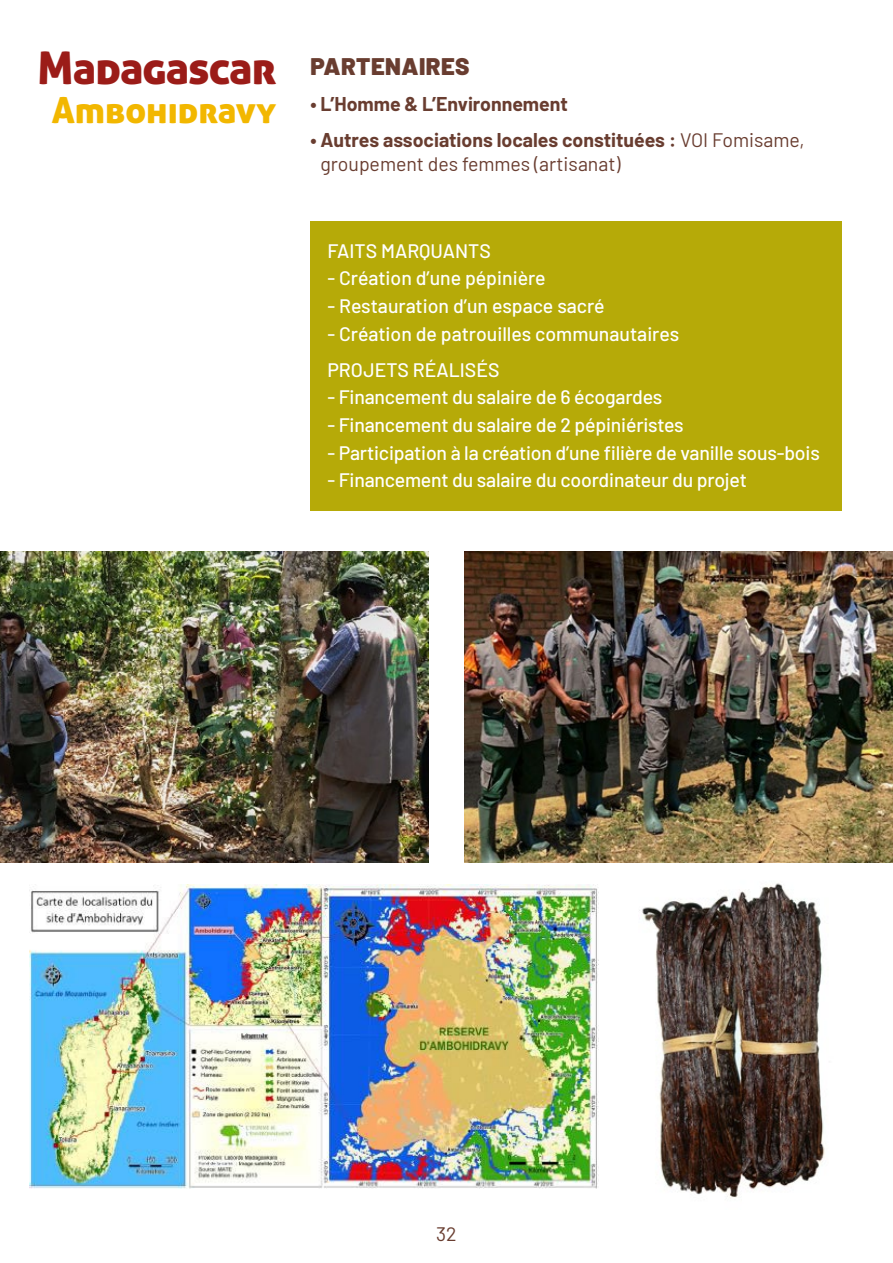
<style>
.page{position:relative;width:893px;height:1263px;background:#fff}
.page>*{position:absolute;margin:0;border:0;box-sizing:border-box;transform-origin:0 0}
.t1{font:45px "Aller Display";letter-spacing:-.02em;color:#9b1c18}
.t2{font:36px "Aller Display";color:#f2b700}
.t3{font:900 24px "Barlow";letter-spacing:.02em;color:#693d30}
.t4{font:500 19.5px/36.2px "Barlow";letter-spacing:-.01em;color:#fff}
.t5{font:19.5px/23.4px "Barlow";color:#693d30}
.t6{font:700 19.5px "Barlow";color:#693d30}
.s1{font-weight:700}
</style>
<div class="page">
<div style="left:310px;top:221px;width:532px;height:289px;background:#b6aa08"></div>
<img style="left:0;top:552px;width:429px;height:310px">
<img style="left:30px;top:884px;width:569px;height:304px">
<img style="left:639px;top:883px;width:186px;height:315px">
<img style="left:464px;top:552px;width:429px;height:310px">
<h1 class="t1" style="left:38px;top:39px;width:240px">Madagascar</h1>
<h2 class="t2" style="left:52px;top:87px;width:226px">Ambohidravy</h2>
<p class="t3" style="left:310px;top:48px;width:161px">PARTENAIRES</p>
<p class="t6" style="left:310px;top:90px;width:259px">• L’Homme &amp; L’Environnement</p>
<p class="t5" style="left:320px;top:127px;width:486px;text-indent:-10px"><span class="s1">• Autres associations locales constituées :</span> VOI Fomisame, groupement des femmes (artisanat)</p>
<p class="t4" style="left:327px;top:231px;width:165px">FAITS MARQUANTS</p>
<p class="t4" style="left:327px;top:259px;width:220px">- Création d’une pépinière</p>
<p class="t4" style="left:327px;top:286px;width:279px">- Restauration d’un espace sacré</p>
<p class="t4" style="left:327px;top:314px;width:353px">- Création de patrouilles communautaires<br>PROJETS RÉALISÉS</p>
<p class="t4" style="left:327px;top:378px;width:336px">- Financement du salaire de 6 écogardes</p>
<p class="t4" style="left:327px;top:405px;width:358px">- Financement du salaire de 2 pépiniéristes</p>
<p class="t4" style="left:327px;top:433px;width:494px">- Participation à la création d’une filière de vanille sous-bois</p>
<p class="t4" style="left:327px;top:461px;width:421px">- Financement du salaire du coordinateur du projet</p>
<p class="t5" style="left:436px;top:1221px;width:22px">32</p>
</div>
